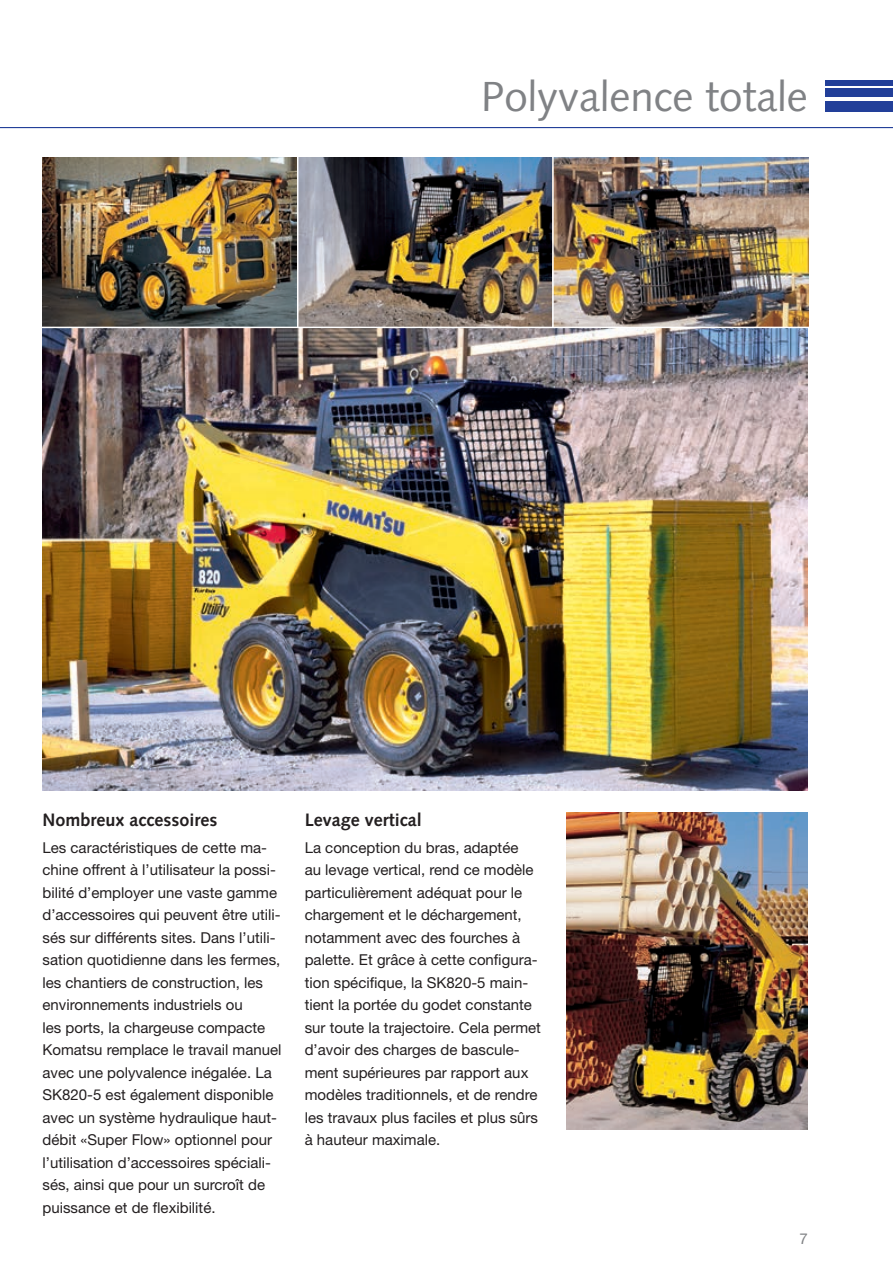
<style>
.page{position:relative;width:893px;height:1263px;background:#fff}
.page>*{position:absolute;margin:0;border:0;box-sizing:border-box;transform-origin:0 0}
.t1{font:42px "Syntax LTCE";color:#808285}
.t2{font:700 18px "Syntax LTCE";color:#231f20}
.t3{font:15px/22.5px "Helvetica Neue LT Pro";color:#231f20}
.t4{font:15px "Helvetica Neue LT Pro";color:#808285}
</style>
<div class="page">
<hr style="left:0;top:127px;width:893px;height:1px;background:#223f99">
<div style="left:825px;top:101px;width:68px;height:10px;background:#223f99"></div>
<div style="left:825px;top:89px;width:68px;height:8px;background:#223f99"></div>
<div style="left:825px;top:80px;width:68px;height:5px;background:#223f99"></div>
<img style="left:43px;top:328px;width:765px;height:463px">
<img style="left:43px;top:157px;width:765px;height:170px">
<hr style="left:297px;top:154px;width:1px;height:173px;background:#fff">
<hr style="left:552px;top:153px;width:2px;height:174px;background:#fff">
<img style="left:567px;top:812px;width:241px;height:317px">
<h1 class="t1" style="left:481px;top:72px;width:328px">Polyvalence totale</h1>
<p class="t2" style="left:43px;top:809px;width:176px">Nombreux accessoires</p>
<p class="t3" style="left:43px;top:835px;width:240px">Les caractéristiques de cette ma&shy;chine offrent à l’utilisateur la possi&shy;bilité d’employer une vaste gamme d’accessoires qui peuvent être utili&shy;sés sur différents sites. Dans l’utili&shy;sation quotidienne dans les fermes, les chantiers de construction, les environnements industriels ou<br>les ports, la chargeuse compacte Komatsu remplace le travail manuel avec une polyvalence inégalée. La SK820-5 est également disponible avec un système hydraulique haut&shy;débit «Super Flow» optionnel pour l’utilisation d’accessoires spéciali&shy;sés, ainsi que pour un surcroît de puissance et de flexibilité.</p>
<p class="t2" style="left:305px;top:809px;width:118px">Levage vertical</p>
<p class="t3" style="left:305px;top:835px;width:238px">La conception du bras, adaptée<br>au levage vertical, rend ce modèle particulièrement adéquat pour le chargement et le déchargement, notamment avec des fourches à palette. Et grâce à cette configura&shy;tion spécifique, la SK820-5 main&shy;tient la portée du godet constante sur toute la trajectoire. Cela permet d’avoir des charges de bascule&shy;ment supérieures par rapport aux modèles traditionnels, et de rendre les travaux plus faciles et plus sûrs à hauteur maximale.</p>
<p class="t4" style="left:800px;top:1229px;width:10px">7</p>
</div>
